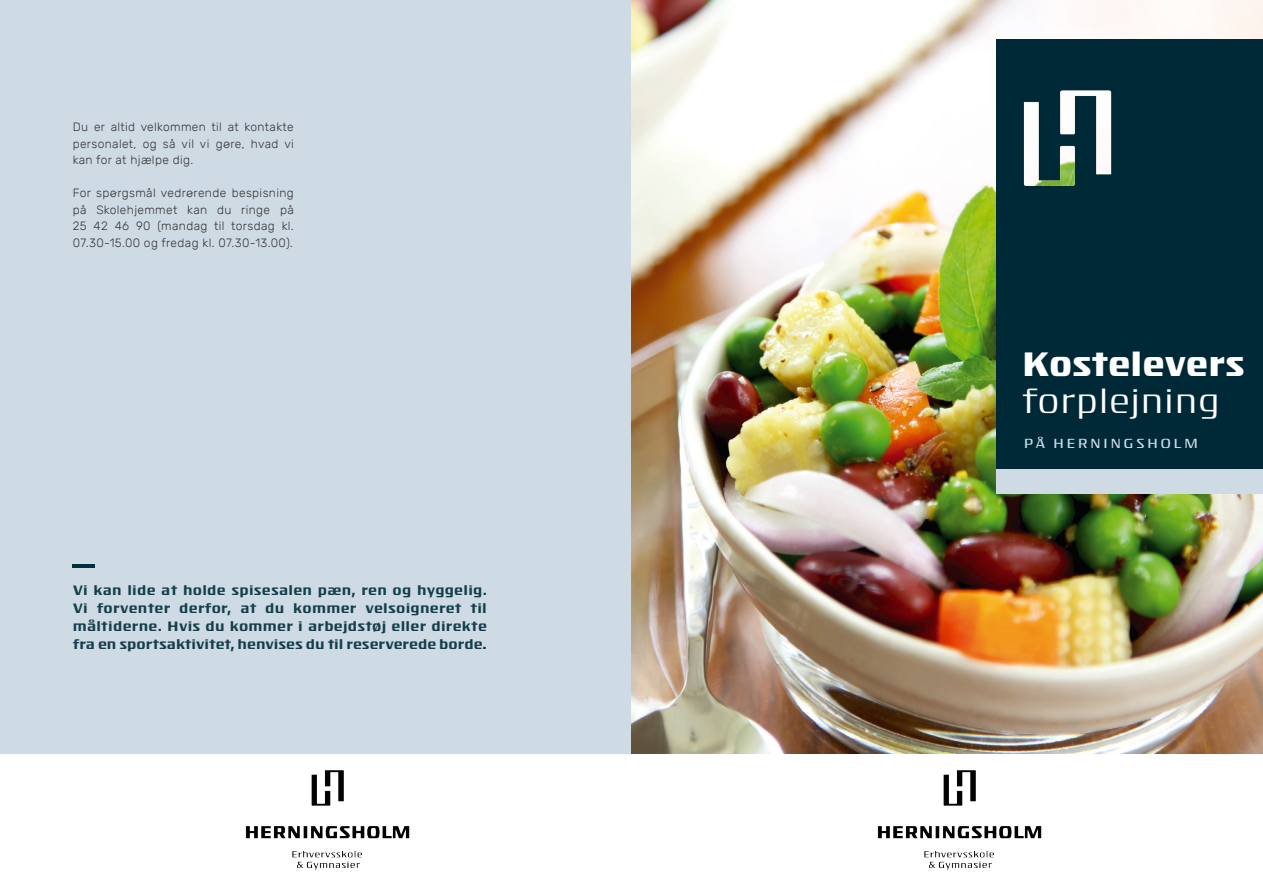
<style>
.page{position:relative;width:1263px;height:893px;background:#fff}
.page>*{position:absolute;margin:0;border:0;box-sizing:border-box;transform-origin:0 0}
.t1{font:700 33.6px/37.8px "Isotope";color:#fff}
.citat_tekst{font:600 13.5px/18px "Isotope";color:#153e4b;text-align:justify}
.t2{font:13.05px "Isotope";letter-spacing:.18em;color:#cedbe5}
.brødtekst{font:300 12px/16.5px "Rubik";letter-spacing:.03em;color:#39363a;text-align:justify}
.s1{color:#00313d}
.s2{font-weight:300}
</style>
<div class="page">
<div style="left:0;top:0;width:631px;height:754px;background:#cedbe5"></div>
<img style="left:631px;top:0;width:632px;height:754px">
<div style="left:996px;top:40px;width:267px;height:429px;background:#002938"></div>
<div style="left:996px;top:469px;width:267px;height:24px;background:#cedbe5"></div>
<img style="left:877px;top:770px;width:165px;height:100px">
<img style="left:245px;top:770px;width:165px;height:100px">
<hr style="left:73px;top:564px;width:22px;height:4px;background:#00313d">
<p class="brødtekst" style="left:73px;top:119px;width:223px">Du er altid velkommen til at kontakte personalet, og så vil vi gøre, hvad vi kan for at hjælpe dig.</p>
<p class="brødtekst" style="left:73px;top:185px;width:223px">For spørgsmål vedrørende bespisning på Skolehjemmet kan du ringe på 25 42 46 90 (mandag til torsdag kl.<br>07.30-15.00 og fredag kl. 07.30-13.00).</p>
<p class="citat_tekst" style="left:73px;top:581px;width:416px">Vi kan lide at holde spisesalen pæn, ren og hyggelig.<br>Vi forventer derfor, at du kommer velsoigneret til måltiderne. Hvis du kommer i arbejdstøj eller direkte fra en sportsaktivitet, henvises du til reserverede borde<span class="s1">.</span></p>
<p class="t1" style="left:1022px;top:344px;width:224px">Kostelevers <span class="s2">forplejning</span></p>
<p class="t2" style="left:1024px;top:434px;width:176px">PÅ HERNINGSHOLM</p>
</div>
